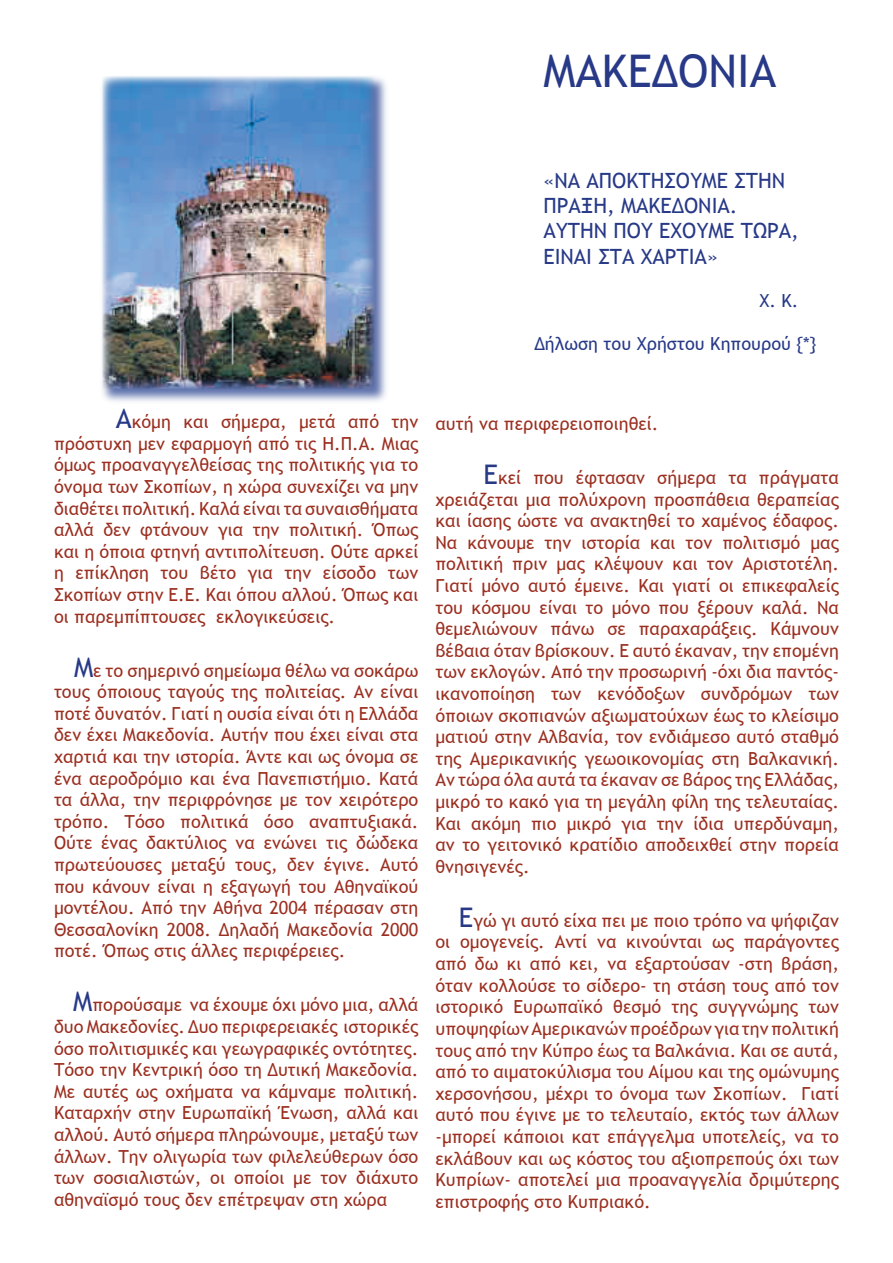
<style>
.page{position:relative;width:893px;height:1263px;background:#fff}
.page>*{position:absolute;margin:0;border:0;box-sizing:border-box;transform-origin:0 0}
.t1{font:45px "Trebuchet MS";color:#273987}
.t2{font:21px/25.2px "Trebuchet MS";color:#273987}
.t3{font:18px/21.6px "Trebuchet MS";color:#9b2f20;text-align:justify}
.t4{font:18px "Trebuchet MS";color:#273987}
.s1{font-size:27px;color:#273987}
</style>
<div class="page">
<div style="left:99px;top:73px;width:292px;height:332px;background:#25408f;opacity:.75"></div>
<img style="left:102px;top:77px;width:272px;height:312px">
<h1 class="t1" style="left:543px;top:45px;width:234px">ΜΑΚΕΔΟΝΙΑ</h1>
<p class="t2" style="left:543px;top:168px;width:257px">«ΝΑ ΑΠΟΚΤΗΣΟΥΜΕ ΣΤΗΝ<br>ΠΡΑΞΗ, ΜΑΚΕΔΟΝΙΑ.<br>ΑΥΤΗΝ ΠΟΥ ΕΧΟΥΜΕ ΤΩΡΑ,<br>ΕΙΝΑΙ ΣΤΑ ΧΑΡΤΙΑ»</p>
<p class="t4" style="left:759px;top:290px;width:41px">Χ. Κ.</p>
<p class="t4" style="left:534px;top:333px;width:283px">Δήλωση του Χρήστου Κηπουρού {*}</p>
<p class="t3" style="left:54px;top:411px;width:366px;text-indent:62px"><span class="s1">Α</span>κόμη και σήμερα, μετά από την πρόστυχη μεν εφαρμογή από τις Η.Π.Α. Μιας όμως προαναγγελθείσας της πολιτικής για το όνομα των Σκοπίων, η χώρα συνεχίζει να μην διαθέτει πολιτική. Καλά είναι τα συναισθήματα αλλά δεν φτάνουν για την πολιτική. Όπως και η όποια φτηνή αντιπολίτευση. Ούτε αρκεί η επίκληση του βέτο για την είσοδο των Σκοπίων στην Ε.Ε. Και όπου αλλού. Όπως και οι παρεμπίπτουσες εκλογικεύσεις.</p>
<p class="t3" style="left:54px;top:660px;width:366px;text-indent:20px"><span class="s1">Μ</span>ε το σημερινό σημείωμα θέλω να σοκάρω τους όποιους ταγούς της πολιτείας. Αν είναι ποτέ δυνατόν. Γιατί η ουσία είναι ότι η Ελλάδα δεν έχει Μακεδονία. Αυτήν που έχει είναι στα χαρτιά και την ιστορία. Άντε και ως όνομα σε ένα αεροδρόμιο και ένα Πανεπιστήμιο. Κατά τα άλλα, την περιφρόνησε με τον χειρότερο τρόπο. Τόσο πολιτικά όσο αναπτυξιακά.<br>Ούτε ένας δακτύλιος να ενώνει τις δώδεκα πρωτεύουσες μεταξύ τους, δεν έγινε. Αυτό που κάνουν είναι η εξαγωγή του Αθηναϊκού μοντέλου. Από την Αθήνα 2004 πέρασαν στη Θεσσαλονίκη 2008. Δηλαδή Μακεδονία 2000 ποτέ. Όπως στις άλλες περιφέρειες.</p>
<p class="t3" style="left:54px;top:994px;width:366px;text-indent:19px"><span class="s1">Μ</span>πορούσαμε να έχουμε όχι μόνο μια, αλλά δυο Μακεδονίες. Δυο περιφερειακές ιστορικές όσο πολιτισμικές και γεωγραφικές οντότητες.<br>Τόσο την Κεντρική όσο τη Δυτική Μακεδονία.<br>Με αυτές ως οχήματα να κάμναμε πολιτική.<br>Καταρχήν στην Ευρωπαϊκή Ένωση, αλλά και αλλού. Αυτό σήμερα πληρώνουμε, μεταξύ των άλλων. Την ολιγωρία των φιλελεύθερων όσο των σοσιαλιστών, οι οποίοι με τον διάχυτο αθηναϊσμό τους δεν επέτρεψαν στη χώρα</p>
<p class="t3" style="left:435px;top:413px;width:225px">αυτή να περιφερειοποιηθεί.</p>
<p class="t3" style="left:435px;top:467px;width:405px;text-indent:48px"><span class="s1">Ε</span>κεί που έφτασαν σήμερα τα πράγματα χρειάζεται μια πολύχρονη προσπάθεια θεραπείας και ίασης ώστε να ανακτηθεί το χαμένος έδαφος.<br>Να κάνουμε την ιστορία και τον πολιτισμό μας πολιτική πριν μας κλέψουν και τον Αριστοτέλη.<br>Γιατί μόνο αυτό έμεινε. Και γιατί οι επικεφαλείς του κόσμου είναι το μόνο που ξέρουν καλά. Να θεμελιώνουν πάνω σε παραχαράξεις. Κάμνουν βέβαια όταν βρίσκουν. Ε αυτό έκαναν, την επομένη των εκλογών. Από την προσωρινή -όχι δια παντός&shy;ικανοποίηση των κενόδοξων συνδρόμων των όποιων σκοπιανών αξιωματούχων έως το κλείσιμο ματιού στην Αλβανία, τον ενδιάμεσο αυτό σταθμό της Αμερικανικής γεωοικονομίας στη Βαλκανική.<br>Αν τώρα όλα αυτά τα έκαναν σε βάρος της Ελλάδας, μικρό το κακό για τη μεγάλη φίλη της τελευταίας.<br>Και ακόμη πιο μικρό για την ίδια υπερδύναμη, αν το γειτονικό κρατίδιο αποδειχθεί στην πορεία θνησιγενές.</p>
<p class="t3" style="left:435px;top:910px;width:405px;text-indent:23px"><span class="s1">Ε</span>γώ γι αυτό είχα πει με ποιο τρόπο να ψήφιζαν οι ομογενείς. Αντί να κινούνται ως παράγοντες από δω κι από κει, να εξαρτούσαν -στη βράση, όταν κολλούσε το σίδερο- τη στάση τους από τον ιστορικό Ευρωπαϊκό θεσμό της συγγνώμης των υποψηφίων Αμερικανών προέδρων για την πολιτική τους από την Κύπρο έως τα Βαλκάνια. Και σε αυτά, από το αιματοκύλισμα του Αίμου και της ομώνυμης χερσονήσου, μέχρι το όνομα των Σκοπίων. Γιατί αυτό που έγινε με το τελευταίο, εκτός των άλλων -μπορεί κάποιοι κατ επάγγελμα υποτελείς, να το εκλάβουν και ως κόστος του αξιοπρεπούς όχι των Κυπρίων- αποτελεί μια προαναγγελία δριμύτερης επιστροφής στο Κυπριακό.</p>
</div>
